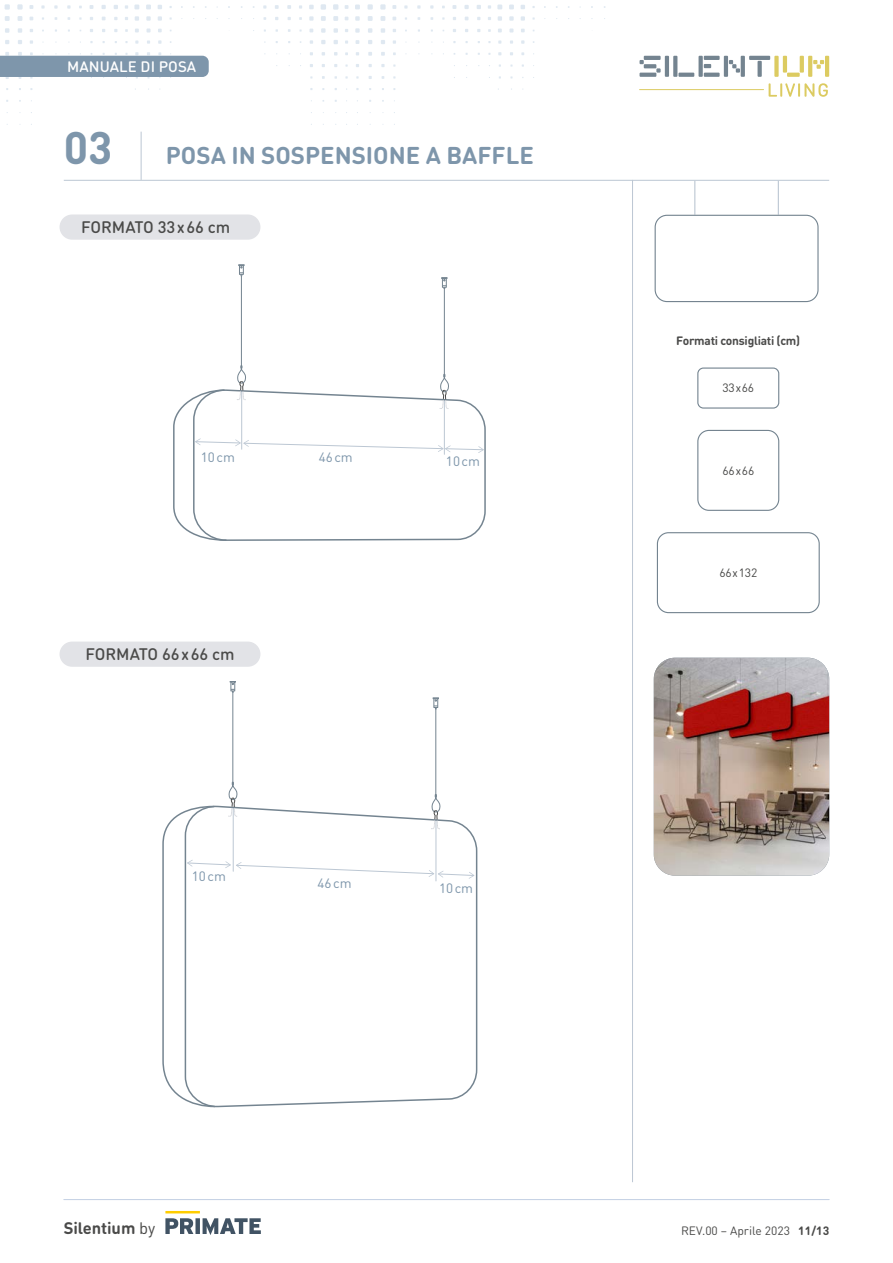
<style>
.page{position:relative;width:893px;height:1263px;background:#fff}
.page>*{position:absolute;margin:0;border:0;box-sizing:border-box;transform-origin:0 0}
.t1{font:700 24px "FFDIN Round Pro";color:#7e96ab}
.t2{font:500 16.5px "FFDIN Round Pro";letter-spacing:-.005em;color:#4a4a49}
.t3{font:700 16.5px "FFDIN Round Pro";letter-spacing:-.005em;color:#4a4a49}
.t4{font:500 15px "FFDIN Round Pro";letter-spacing:.005em;color:#fff}
.t5{font:13.5px "FFDIN Round Pro";color:#7e96ab}
.t6{font:12px "FFDIN Round Pro";color:#4a4a49}
.t7{font:700 12px "FFDIN Round Pro";letter-spacing:-.02em;color:#4a4a49}
.s1{font-size:45px}
.s2{font-weight:400}
.s3{font-weight:700}
</style>
<div class="page">
<svg style="left:238px;top:264px;width:6px;height:12px"></svg>
<hr style="left:241px;top:276px;width:1px;height:93px;background:#748490">
<svg style="left:441px;top:277px;width:6px;height:12px"></svg>
<hr style="left:444px;top:289px;width:1px;height:88px;background:#748490">
<svg style="left:173px;top:365px;width:313px;height:176px"></svg>
<div style="left:60px;top:642px;width:200px;height:25px;background:#e2e3e7;border-radius:13px"></div>
<svg style="left:230px;top:681px;width:6px;height:11px"></svg>
<hr style="left:232px;top:692px;width:1px;height:93px;background:#748490">
<svg style="left:433px;top:698px;width:6px;height:11px"></svg>
<hr style="left:435px;top:709px;width:1px;height:88px;background:#748490">
<svg style="left:162px;top:782px;width:312px;height:325px"></svg>
<div style="left:60px;top:214px;width:200px;height:26px;background:#e2e3e7;border-radius:13px"></div>
<div style="left:697px;top:430px;width:82px;height:81px;border:1px solid #748490;border-radius:11px"></div>
<div style="left:697px;top:367px;width:82px;height:42px;border:1px solid #748490;border-radius:6px"></div>
<div style="left:657px;top:532px;width:163px;height:81px;border:1px solid #748490;border-radius:11px"></div>
<hr style="left:694px;top:181px;width:1px;height:34px;background:#bcc7d3">
<hr style="left:778px;top:181px;width:1px;height:34px;background:#bcc7d3">
<div style="left:655px;top:215px;width:164px;height:87px;border:1px solid #748490;border-radius:12px"></div>
<img style="left:654px;top:658px;width:175px;height:218px">
<svg style="left:0;top:4px;width:606px;height:121px"></svg>
<hr style="left:64px;top:1199px;width:765px;height:1px;background:#c2d0e3">
<hr style="left:165px;top:1211px;width:35px;height:2px;background:#ffcd00">
<svg style="left:165px;top:1218px;width:96px;height:17px"></svg>
<div style="left:0;top:56px;width:209px;height:21px;background:#7e96ab"></div>
<svg style="left:639px;top:56px;width:190px;height:21px"></svg>
<hr style="left:639px;top:89px;width:125px;height:1px;background:#dccb61">
<svg style="left:769px;top:83px;width:59px;height:14px"></svg>
<hr style="left:64px;top:180px;width:765px;height:1px;background:#bcc7d3">
<hr style="left:632px;top:180px;width:1px;height:1002px;background:#bcc7d3">
<hr style="left:141px;top:132px;width:1px;height:48px;background:#bcc7d3">
<p class="t4" style="left:67px;top:56px;width:131px">MANUALE DI POSA</p>
<h1 class="t1" style="left:64px;top:138px;width:472px"><span class="s1">03</span> POSA IN SOSPENSIONE A BAFFLE</h1>
<h2 class="t2" style="left:81px;top:216px;width:150px">FORMATO 33x66 cm</h2>
<p class="t5" style="left:201px;top:448px;width:36px">10 cm</p>
<p class="t5" style="left:319px;top:448px;width:36px">46 cm</p>
<p class="t5" style="left:446px;top:452px;width:36px">10 cm</p>
<h2 class="t2" style="left:86px;top:643px;width:150px">FORMATO 66x66 cm</h2>
<p class="t5" style="left:192px;top:867px;width:36px">10 cm</p>
<p class="t5" style="left:317px;top:874px;width:36px">46 cm</p>
<p class="t5" style="left:439px;top:879px;width:36px">10 cm</p>
<p class="t7" style="left:676px;top:332px;width:125px">Formati consigliati (cm)</p>
<p class="t6" style="left:722px;top:380px;width:33px">33x66</p>
<p class="t6" style="left:722px;top:462px;width:33px">66x66</p>
<p class="t6" style="left:719px;top:565px;width:39px">66x132</p>
<h2 class="t3" style="left:64px;top:1216px;width:93px">Silentium <span class="s2">by</span></h2>
<p class="t6" style="left:681px;top:1222px;width:150px">REV.00 – Aprile 2023 <span class="s3">11/13</span></p>
</div>
